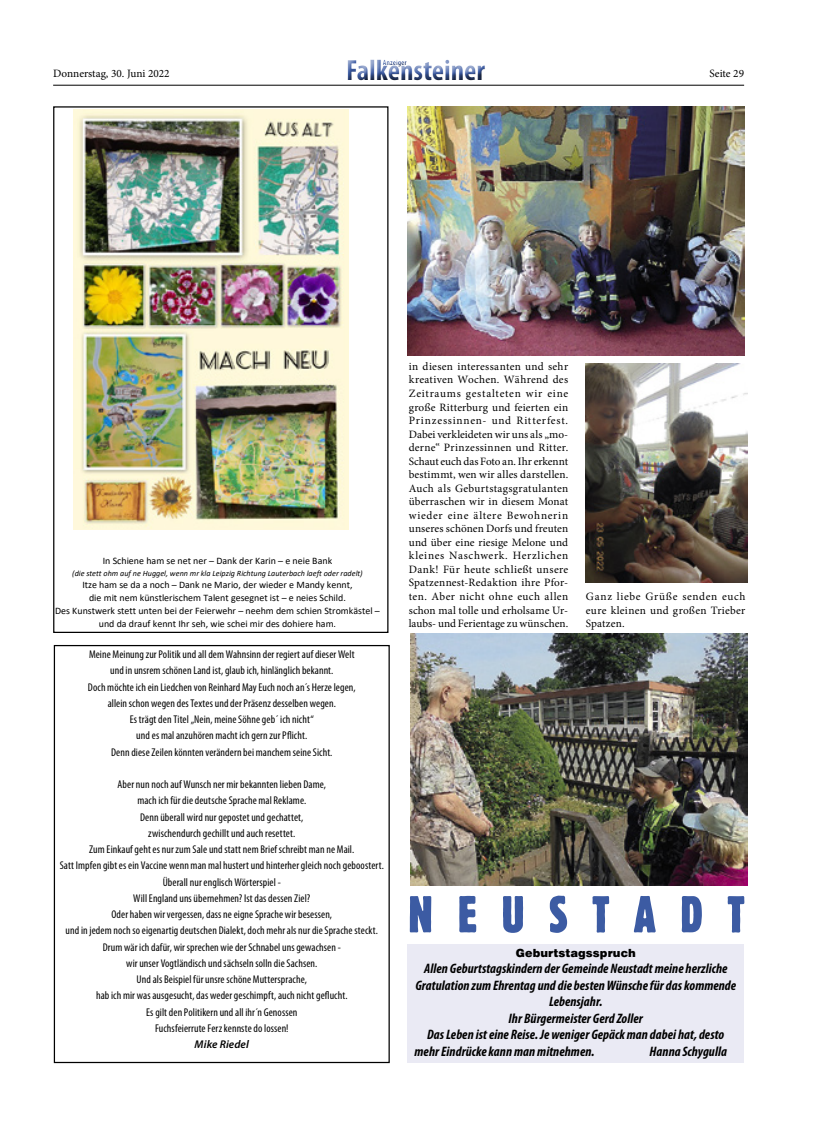
<style>
.page{position:relative;width:815px;height:1134px;background:#fff}
.page>*{position:absolute;margin:0;border:0;box-sizing:border-box;transform-origin:0 0}
.t1{font:700 condensed 29.38px "Myriad Pro";color:#3c5ba3}
.t2{font:italic 700 condensed 13.75px "Myriad Pro";letter-spacing:.005em;color:#000}
.t3{font:condensed 11.25px/16.2px "Myriad Pro";letter-spacing:.005em;color:#000;text-align:center}
.t4{font:11.25px/13.5px "Minion Pro";letter-spacing:.005em;color:#000;text-align:justify}
.t5{font:900 11.25px "Swiss 721 BT";letter-spacing:.01em;color:#000}
.t6{font:italic 600 11.25px "Myriad Pro";letter-spacing:.01em;color:#000}
.t7{font:9.88px/13.1px "Calibri";color:#000;text-align:center}
.t8{font:italic 8.12px "Calibri";color:#000}
.t9{font:700 condensed 7.75px "Myriad Pro";color:#3c5ba3}
</style>
<div class="page">
<hr style="left:53px;top:85px;width:691px;height:1px;background:#000">
<div style="left:341px;top:51px;width:157px;height:36px;background:#fff"></div>
<div style="left:341px;top:54px;width:153px;height:33px;background:#000;opacity:.75"></div>
<img style="left:74px;top:110px;width:275px;height:420px">
<div style="left:54px;top:645px;width:336px;height:418px;border:1px solid #000"></div>
<img style="left:407px;top:106px;width:337px;height:249px">
<img style="left:411px;top:633px;width:336px;height:252px">
<svg style="left:410px;top:896px;width:334px;height:37px"></svg>
<div style="left:407px;top:944px;width:337px;height:119px;background:#eaeaf4"></div>
<img style="left:586px;top:363px;width:161px;height:220px">
<p class="t9" style="left:383px;top:57px;width:25px">Anzeiger</p>
<h1 class="t1" style="left:346px;top:52px;width:141px">Falkensteiner</h1>
<p class="t4" style="left:53px;top:67px;width:118px">Donnerstag, 30. Juni 2022</p>
<p class="t4" style="left:709px;top:67px;width:36px">Seite 29</p>
<p class="t7" style="left:103px;top:554px;width:231px">In Schiene ham se net ner – Dank der Karin – e neie Bank</p>
<p class="t8" style="left:72px;top:567px;width:292px">(die stett ohm auf ne Huggel, wenn mr kla Leipzig Richtung Lauterbach laeft oder radelt)</p>
<p class="t7" style="left:55px;top:578px;width:326px">Itze ham se da a noch – Dank ne Mario, der wieder e Mandy kennt,<br>die mit nem künstlerischem Talent gesegnet ist – e neies Schild.<br>Des Kunstwerk stett unten bei der Feierwehr – neehm dem schien Stromkästel – und da drauf kennt Ihr seh, wie schei mir des dohiere ham.</p>
<p class="t3" style="left:88px;top:646px;width:269px">Meine Meinung zur Politik und all dem Wahnsinn der regiert auf dieser Welt und in unsrem schönen Land ist, glaub ich, hinlänglich bekannt.<br>Doch möchte ich ein Liedchen von Reinhard May Euch noch an´s Herze legen, allein schon wegen des Textes und der Präsenz desselben wegen.<br>Es trägt den Titel „Nein, meine Söhne geb´ ich nicht“<br>und es mal anzuhören macht ich gern zur Pflicht.<br>Denn diese Zeilen könnten verändern bei manchem seine Sicht.</p>
<p class="t3" style="left:60px;top:776px;width:326px">Aber nun noch auf Wunsch ner mir bekannten lieben Dame,<br>mach ich für die deutsche Sprache mal Reklame.<br>Denn überall wird nur gepostet und gechattet,<br>zwischendurch gechillt und auch resettet.<br>Zum Einkauf geht es nur zum Sale und statt nem Brief schreibt man ne Mail.<br>Satt Impfen gibt es ein Vaccine wenn man mal hustert und hinterher gleich noch geboostert.<br>Überall nur englisch Wörterspiel -<br>Will England uns übernehmen? Ist das dessen Ziel?<br>Oder haben wir vergessen, dass ne eigne Sprache wir besessen,<br>und in jedem noch so eigenartig deutschen Dialekt, doch mehr als nur die Sprache steckt.<br>Drum wär ich dafür, wir sprechen wie der Schnabel uns gewachsen -<br>wir unser Vogtländisch und sächseln solln die Sachsen.<br>Und als Beispiel für unsre schöne Muttersprache,<br>hab ich mir was ausgesucht, das weder geschimpft, auch nicht geflucht.<br>Es gilt den Politikern und all ihr´n Genossen<br>Fuchsfeierrute Ferz kennste do lossen!</p>
<p class="t6" style="left:195px;top:1037px;width:56px">Mike Riedel</p>
<p class="t4" style="left:409px;top:360px;width:161px">in diesen interessanten und sehr kreativen Wochen. Während des Zeitraums gestalteten wir eine große Ritterburg und feierten ein Prinzessinnen- und Ritterfest.<br>Dabei verkleideten wir uns als „mo&shy;derne“ Prinzessinnen und Ritter.<br>Schaut euch das Foto an. Ihr erkennt bestimmt, wen wir alles darstellen.<br>Auch als Geburtstagsgratulanten überraschen wir in diesem Monat wieder eine ältere Bewohnerin unseres schönen Dorfs und freuten und über eine riesige Melone und kleines Naschwerk. Herzlichen Dank! Für heute schließt unsere Spatzennest-Redaktion ihre Pfor&shy;ten. Aber nicht ohne euch allen schon mal tolle und erholsame Ur&shy;laubs- und Ferientage zu wünschen.</p>
<p class="t4" style="left:586px;top:590px;width:161px">Ganz liebe Grüße senden euch eure kleinen und großen Trieber Spatzen.</p>
<p class="t5" style="left:516px;top:946px;width:122px">Geburtstagsspruch</p>
<p class="t2" style="left:424px;top:960px;width:305px">Allen Geburtstagskindern der Gemeinde Neustadt meine herzliche</p>
<p class="t2" style="left:415px;top:977px;width:322px">Gratulation zum Ehrentag und die besten Wünsche für das kommende</p>
<p class="t2" style="left:549px;top:993px;width:55px">Lebensjahr.</p>
<p class="t2" style="left:509px;top:1010px;width:136px">Ihr Bürgermeister Gerd Zoller</p>
<p class="t2" style="left:427px;top:1026px;width:298px">Das Leben ist eine Reise. Je weniger Gepäck man dabei hat, desto</p>
<p class="t2" style="left:415px;top:1043px;width:181px">mehr Eindrücke kann man mitnehmen.</p>
<p class="t2" style="left:650px;top:1043px;width:79px">Hanna Schygulla</p>
</div>
